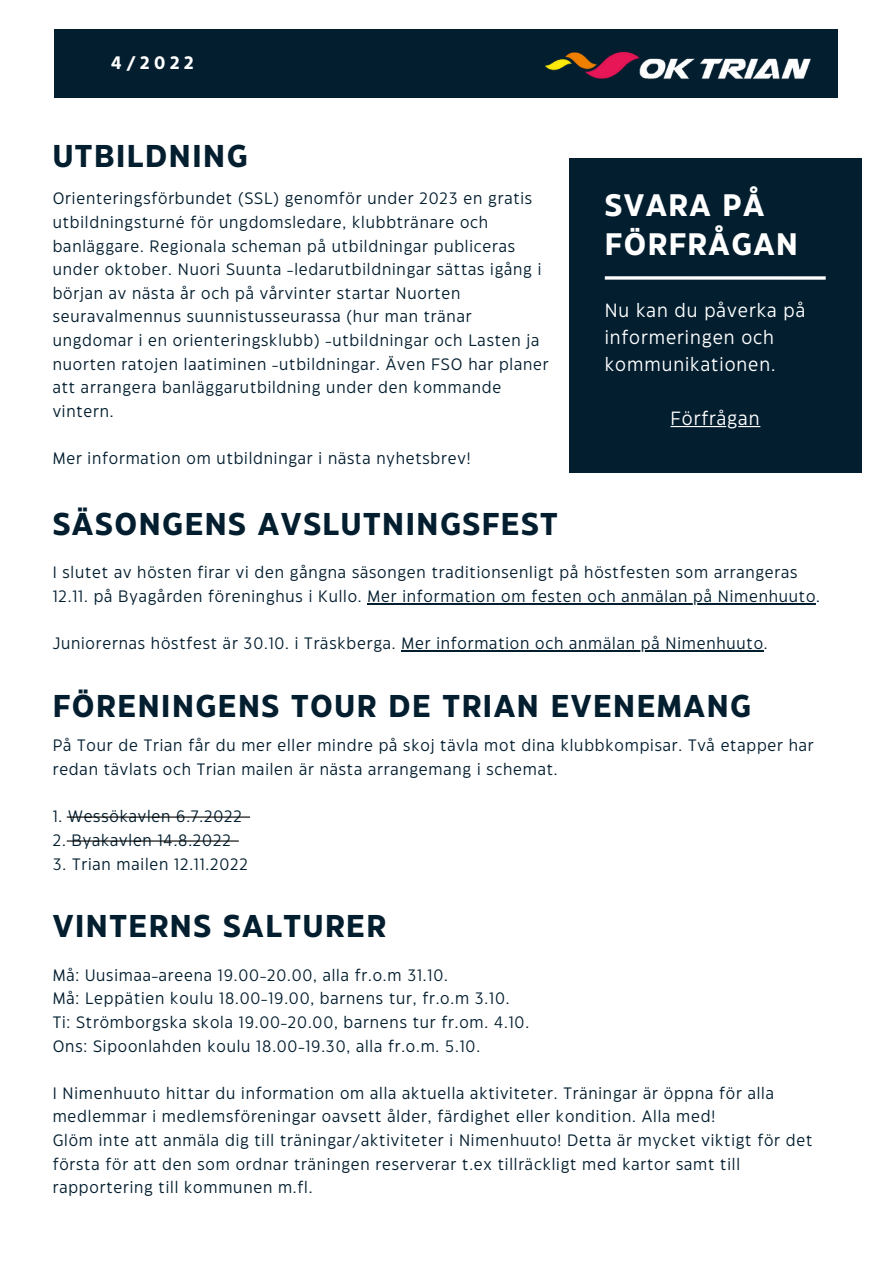
<style>
.page{position:relative;width:893px;height:1264px;background:#fff}
.page>*{position:absolute;margin:0;border:0;box-sizing:border-box;transform-origin:0 0}
.t1{font:700 31.5px "Eastman Grotesque";letter-spacing:.05em;color:#031e2f}
.t2{font:700 31.05px/38.2px "Eastman Grotesque";letter-spacing:.05em;color:#fff}
.t3{font:19.05px/27px "Eastman Grotesque";letter-spacing:.05em;color:#fff}
.t4{font:700 18px "Eastman Grotesque";color:#fff}
.t5{font:16.5px/23.5px "Eastman Grotesque";letter-spacing:.05em;color:#031e2f}
</style>
<div class="page">
<div style="left:54px;top:29px;width:784px;height:69px;background:#031e2f"></div>
<img style="left:545px;top:51px;width:266px;height:28px">
<hr style="left:367px;top:603px;width:449px;height:1px;background:#031e2f">
<hr style="left:401px;top:650px;width:362px;height:1px;background:#031e2f">
<hr style="left:67px;top:816px;width:183px;height:1px;background:#000">
<div style="left:569px;top:158px;width:292px;height:314px;background:#031e2f"></div>
<hr style="left:670px;top:426px;width:90px;height:1px;background:#fff">
<svg style="left:604px;top:276px;width:221px;height:4px"></svg>
<hr style="left:67px;top:840px;width:172px;height:1px;background:#000">
<p class="t4" style="left:111px;top:55px;width:84px">4/2022</p>
<h1 class="t1" style="left:53px;top:144px;width:196px">UTBILDNING</h1>
<p class="t5" style="left:53px;top:188px;width:497px">Orienteringsförbundet (SSL) genomför under 2023 en gratis utbildningsturné för ungdomsledare, klubbtränare och banläggare. Regionala scheman på utbildningar publiceras under oktober. Nuori Suunta -ledarutbildningar sättas igång i början av nästa år och på vårvinter startar Nuorten seuravalmennus suunnistusseurassa (hur man tränar ungdomar i en orienteringsklubb) -utbildningar och Lasten ja nuorten ratojen laatiminen -utbildningar. Även FSO har planer att arrangera banläggarutbildning under den kommande vintern.</p>
<p class="t5" style="left:53px;top:447px;width:419px">Mer information om utbildningar i nästa nyhetsbrev!</p>
<h1 class="t1" style="left:53px;top:512px;width:506px">SÄSONGENS AVSLUTNINGSFEST</h1>
<h2 class="t2" style="left:604px;top:188px;width:194px">SVARA PÅ<br>FÖRFRÅGAN</h2>
<p class="t3" style="left:604px;top:298px;width:202px">Nu kan du påverka på informeringen och kommunikationen.</p>
<p class="t3" style="left:670px;top:406px;width:90px">Förfrågan</p>
<p class="t5" style="left:53px;top:562px;width:768px">I slutet av hösten firar vi den gångna säsongen traditionsenligt på höstfesten som arrangeras<br>12.11. på Byagården föreninghus i Kullo. Mer information om festen och anmälan på Nimenhuuto.</p>
<p class="t5" style="left:53px;top:632px;width:716px">Juniorernas höstfest är 30.10. i Träskberga. Mer information och anmälan på Nimenhuuto.</p>
<h1 class="t1" style="left:53px;top:694px;width:699px">FÖRENINGENS TOUR DE TRIAN EVENEMANG</h1>
<p class="t5" style="left:53px;top:735px;width:762px">På Tour de Trian får du mer eller mindre på skoj tävla mot dina klubbkompisar. Två etapper har redan tävlats och Trian mailen är nästa arrangemang i schemat.</p>
<p class="t5" style="left:53px;top:805px;width:191px">1. Wessökavlen 6.7.2022</p>
<p class="t5" style="left:53px;top:829px;width:179px">2. Byakavlen 14.8.2022</p>
<p class="t5" style="left:53px;top:853px;width:197px">3. Trian mailen 12.11.2022</p>
<h1 class="t1" style="left:53px;top:914px;width:335px">VINTERNS SALTURER</h1>
<p class="t5" style="left:53px;top:964px;width:478px">Må: Uusimaa-areena 19.00-20.00, alla fr.o.m 31.10.<br>Må: Leppätien koulu 18.00-19.00, barnens tur, fr.o.m 3.10.<br>Ti: Strömborgska skola 19.00-20.00, barnens tur fr.om. 4.10.<br>Ons: Sipoonlahden koulu 18.00-19.30, alla fr.o.m. 5.10.</p>
<p class="t5" style="left:53px;top:1082px;width:761px">I Nimenhuuto hittar du information om alla aktuella aktiviteter. Träningar är öppna för alla medlemmar i medlemsföreningar oavsett ålder, färdighet eller kondition. Alla med!<br>Glöm inte att anmäla dig till träningar/aktiviteter i Nimenhuuto! Detta är mycket viktigt för det första för att den som ordnar träningen reserverar t.ex tillräckligt med kartor samt till rapportering till kommunen m.fl.</p>
</div>
